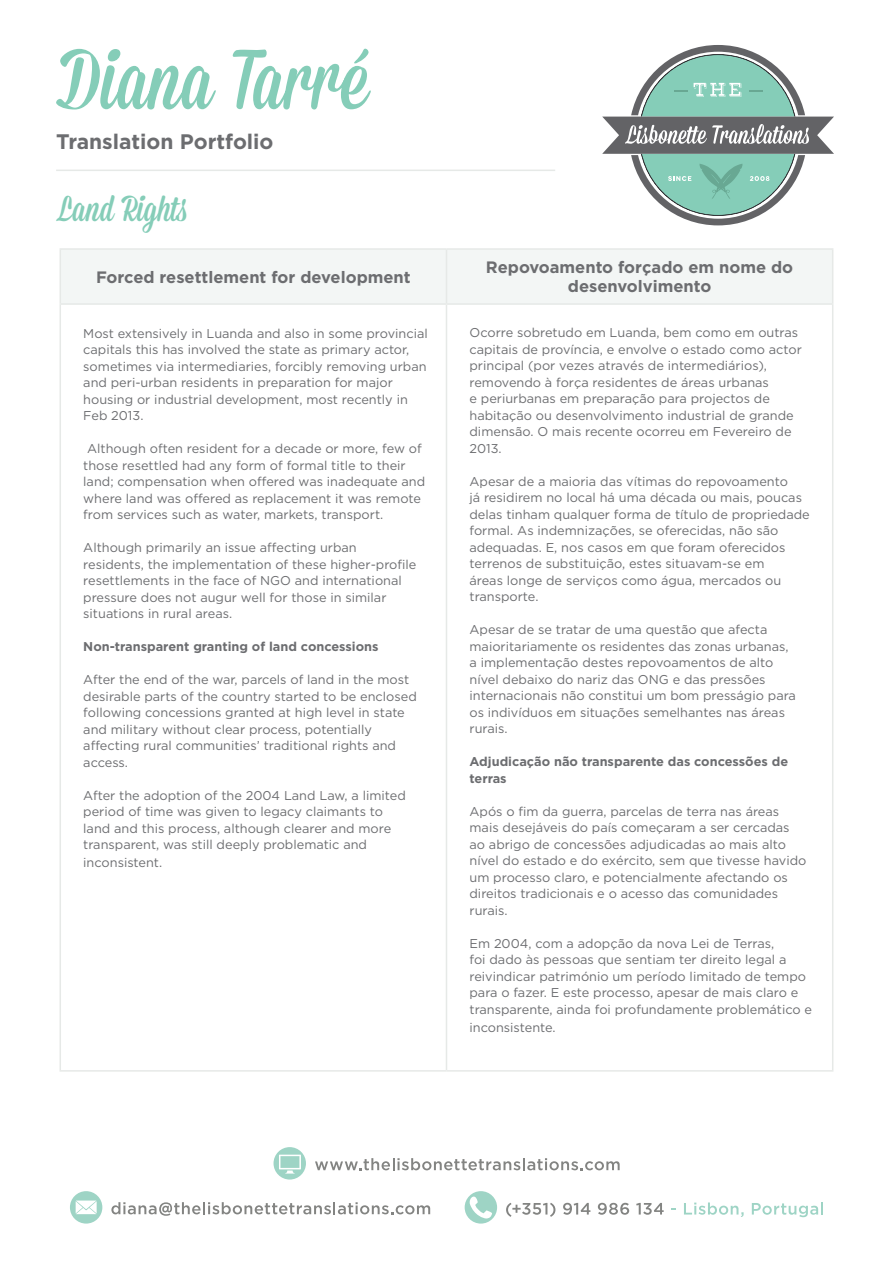
<style>
.page{position:relative;width:893px;height:1263px;background:#fff}
.page>*{position:absolute;margin:0;border:0;box-sizing:border-box;transform-origin:0 0}
.t1{font:36px "Mission Script";color:#85cdb8}
.t2{font:700 21px "Gotham";color:#6c6d70}
.t3{font:700 16.5px/19.8px "Gotham";color:#6c6d70;text-align:center}
.t4{font:12.75px/16.5px "Gotham";color:#6c6d70}
.t5{font:700 12.75px/16.5px "Gotham";color:#6c6d70}
</style>
<div class="page">
<svg style="left:315px;top:1158px;width:305px;height:12px"></svg>
<div style="left:274px;top:1147px;width:32px;height:32px;background:#9ed4c5;border-radius:50%"></div>
<svg style="left:279px;top:1155px;width:22px;height:18px"></svg>
<svg style="left:111px;top:1202px;width:319px;height:14px"></svg>
<div style="left:70px;top:1191px;width:32px;height:32px;background:#9ed4c5;border-radius:50%"></div>
<svg style="left:76px;top:1200px;width:21px;height:14px"></svg>
<svg style="left:506px;top:1203px;width:49px;height:14px"></svg>
<svg style="left:563px;top:1203px;width:27px;height:12px"></svg>
<svg style="left:598px;top:1203px;width:31px;height:12px"></svg>
<svg style="left:636px;top:1203px;width:28px;height:12px"></svg>
<svg style="left:684px;top:1202px;width:60px;height:15px"></svg>
<svg style="left:752px;top:1202px;width:71px;height:15px"></svg>
<div style="left:465px;top:1191px;width:32px;height:32px;background:#9ed4c5;border-radius:50%"></div>
<svg style="left:469px;top:1196px;width:23px;height:23px"></svg>
<svg style="left:602px;top:45px;width:232px;height:180px"></svg>
<svg style="left:56px;top:49px;width:315px;height:60px"></svg>
<hr style="left:56px;top:170px;width:499px;height:1px;background:#e6e9e7">
<div style="left:61px;top:250px;width:771px;height:53px;background:#f3f6f5"></div>
<hr style="left:60px;top:305px;width:1px;height:765px;background:#e6e9e7">
<hr style="left:446px;top:305px;width:1px;height:765px;background:#e6e9e7">
<hr style="left:832px;top:305px;width:1px;height:765px;background:#e6e9e7">
<hr style="left:60px;top:1070px;width:386px;height:1px;background:#e6e9e7">
<hr style="left:446px;top:1070px;width:387px;height:1px;background:#e6e9e7">
<hr style="left:60px;top:248px;width:386px;height:2px;background:#e6e9e7">
<hr style="left:60px;top:250px;width:1px;height:53px;background:#e6e9e7">
<hr style="left:446px;top:248px;width:387px;height:2px;background:#e6e9e7">
<hr style="left:446px;top:250px;width:1px;height:53px;background:#e6e9e7">
<hr style="left:832px;top:250px;width:1px;height:53px;background:#e6e9e7">
<hr style="left:60px;top:303px;width:386px;height:2px;background:#e6e9e7">
<hr style="left:446px;top:303px;width:387px;height:2px;background:#e6e9e7">
<h2 class="t2" style="left:56px;top:129px;width:219px">Translation Portfolio</h2>
<h1 class="t1" style="left:59px;top:187px;width:129px">Land Rights</h1>
<p class="t3" style="left:96px;top:266px;width:316px">Forced resettlement for development</p>
<p class="t3" style="left:486px;top:256px;width:309px">Repovoamento forçado em nome do desenvolvimento</p>
<p class="t4" style="left:83px;top:324px;width:346px">Most extensively in Luanda and also in some provincial capitals this has involved the state as primary actor, sometimes via intermediaries, forcibly removing urban and peri-urban residents in preparation for major housing or industrial development, most recently in Feb 2013.</p>
<p class="t4" style="left:83px;top:440px;width:343px">Although often resident for a decade or more, few of those resettled had any form of formal title to their land; compensation when offered was inadequate and where land was offered as replacement it was remote from services such as water, markets, transport.</p>
<p class="t4" style="left:83px;top:539px;width:335px">Although primarily an issue affecting urban residents, the implementation of these higher-profile resettlements in the face of NGO and international pressure does not augur well for those in similar situations in rural areas.</p>
<p class="t5" style="left:83px;top:638px;width:297px">Non-transparent granting of land concessions</p>
<p class="t4" style="left:83px;top:671px;width:335px">After the end of the war, parcels of land in the most desirable parts of the country started to be enclosed following concessions granted at high level in state and military without clear process, potentially affecting rural communities’ traditional rights and access.</p>
<p class="t4" style="left:83px;top:786px;width:324px">After the adoption of the 2004 Land Law, a limited period of time was given to legacy claimants to land and this process, although clearer and more transparent, was still deeply problematic and</p>
<p class="t4" style="left:83px;top:854px;width:80px">inconsistent.</p>
<p class="t4" style="left:469px;top:324px;width:334px">Ocorre sobretudo em Luanda, bem como em outras capitais de província, e envolve o estado como actor principal (por vezes através de intermediários), removendo à força residentes de áreas urbanas<br>e periurbanas em preparação para projectos de habitação ou desenvolvimento industrial de grande dimensão. O mais recente ocorreu em Fevereiro de 2013.</p>
<p class="t4" style="left:469px;top:473px;width:342px">Apesar de a maioria das vítimas do repovoamento<br>já residirem no local há uma década ou mais, poucas delas tinham qualquer forma de título de propriedade formal. As indemnizações, se oferecidas, não são adequadas. E, nos casos em que foram oferecidos terrenos de substituição, estes situavam-se em<br>áreas longe de serviços como água, mercados ou transporte.</p>
<p class="t4" style="left:469px;top:621px;width:328px">Apesar de se tratar de uma questão que afecta maioritariamente os residentes das zonas urbanas, a implementação destes repovoamentos de alto nível debaixo do nariz das ONG e das pressões internacionais não constitui um bom presságio para os indivíduos em situações semelhantes nas áreas rurais.</p>
<p class="t5" style="left:469px;top:753px;width:320px">Adjudicação não transparente das concessões de terras</p>
<p class="t4" style="left:469px;top:803px;width:338px">Após o fim da guerra, parcelas de terra nas áreas mais desejáveis do país começaram a ser cercadas ao abrigo de concessões adjudicadas ao mais alto nível do estado e do exército, sem que tivesse havido um processo claro, e potencialmente afectando os direitos tradicionais e o acesso das comunidades rurais.</p>
<p class="t4" style="left:469px;top:935px;width:344px">Em 2004, com a adopção da nova Lei de Terras,<br>foi dado às pessoas que sentiam ter direito legal a reivindicar património um período limitado de tempo para o fazer. E este processo, apesar de mais claro e transparente, ainda foi profundamente problemático e</p>
<p class="t4" style="left:469px;top:1019px;width:88px">inconsistente.</p>
</div>
